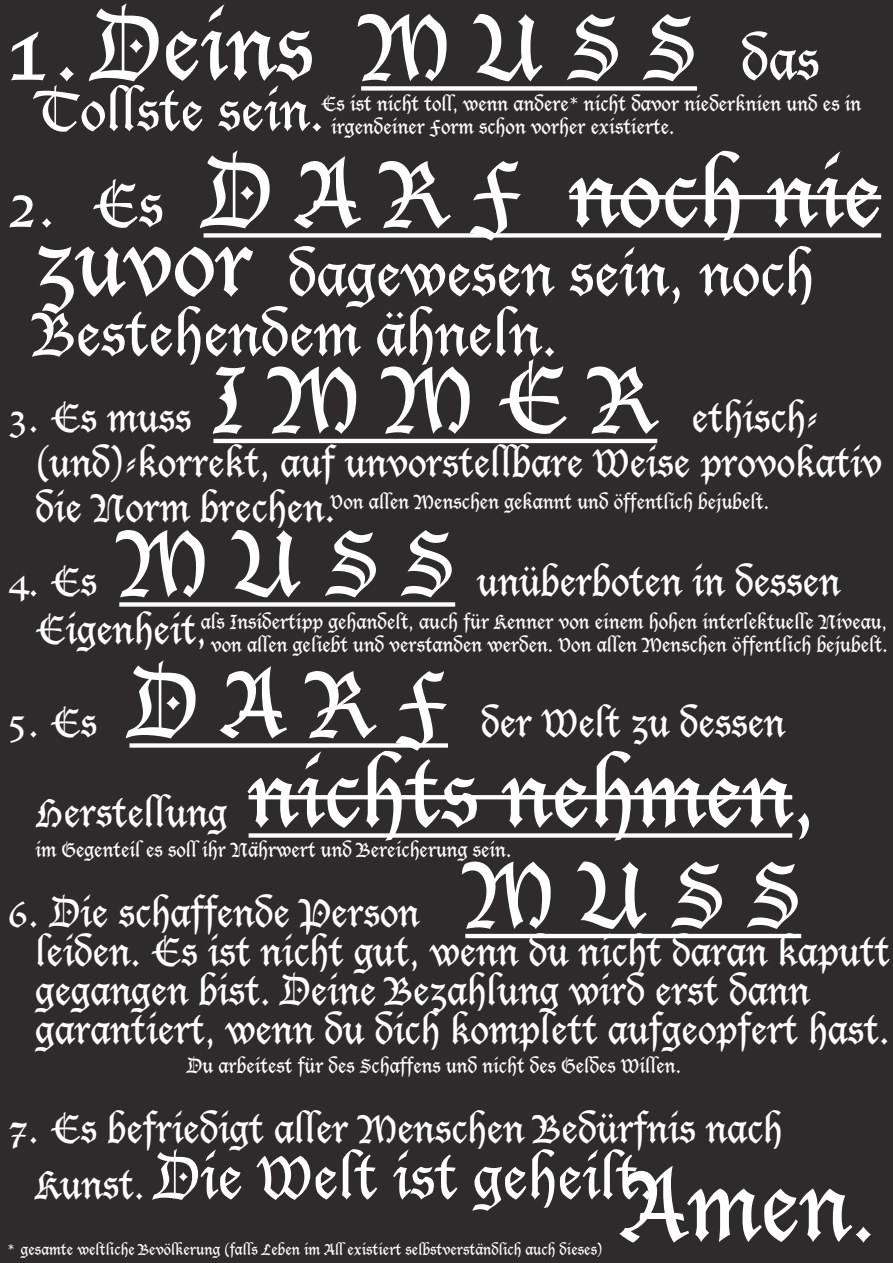
<style>
.page{position:relative;width:893px;height:1263px;background:#2e2b2c}
.page>*{position:absolute;margin:0;border:0;box-sizing:border-box;transform-origin:0 0}
.t1{font:94.5px "Lucida Blackletter";color:#fff}
.t2{font:88.8px "Lucida Blackletter";color:#fff}
.t3{font:58.2px/60px "Lucida Blackletter";color:#fff}
.t4{font:53.55px "Lucida Blackletter";color:#fff}
.t5{font:38.25px/39px "Lucida Blackletter";color:#fff}
.t6{font:37.5px "Lucida Blackletter";color:#fff}
.t7{font:19.5px/22.5px "Lucida Blackletter";color:#fff}
.t8{font:15px "Lucida Blackletter";color:#fffefc}
.s1{font-size:87px}
.s2{font-size:56.55px}
.s3{font-size:53.55px}
.s4{font-size:57px}
.s5{font-size:58.2px}
.s6{font-size:88.8px}
.s7{font-size:37.5px}
.s8{font-size:38.25px}
</style>
<div class="page">
<div style="left:361px;top:86px;width:336px;height:5px;background:#fff"></div>
<div style="left:204px;top:233px;width:677px;height:5px;background:#fff"></div>
<hr style="left:213px;top:439px;width:444px;height:4px;background:#fff">
<div style="left:119px;top:602px;width:336px;height:5px;background:#fff"></div>
<div style="left:129px;top:743px;width:319px;height:5px;background:#fff"></div>
<div style="left:249px;top:833px;width:543px;height:5px;background:#fff"></div>
<hr style="left:465px;top:934px;width:336px;height:4px;background:#fff">
<hr style="left:569px;top:195px;width:312px;height:4px;background:#fff">
<svg style="left:249px;top:795px;width:543px;height:4px;background:#fafafa"></svg>
<h2 class="t2" style="left:9px;top:-5px;width:812px"><span class="s1">1.</span> Deins M U S S <span class="s2">d</span><span class="s3">as</span></h2>
<h3 class="t4" style="left:36px;top:79px;width:290px">Tollste sein.</h3>
<h2 class="t2" style="left:9px;top:142px;width:874px"><span class="s4">2.</span> <span class="s5">Es</span> D A R F noch nie</h2>
<h3 class="t3" style="left:35px;top:244px;width:780px"><span class="s6">zuvor</span> dagewesen sein, noch<br>Bestehendem ähneln.</h3>
<p class="t7" style="left:331px;top:93px;width:532px;text-indent:-10px">Es ist nicht toll, wenn andere* nicht davor niederknien und es in irgendeiner Form schon vorher existierte.</p>
<h3 class="t5" style="left:9px;top:399px;width:650px"><span class="s7">3.</span> Es muss <span class="s6">I M M E R</span></h3>
<h3 class="t5" style="left:36px;top:396px;width:848px;line-height:45px;text-indent:656px">ethisch-(und)-korrekt, auf unvorstellbare Weise provokativ die Norm brechen.</h3>
<h3 class="t5" style="left:35px;top:558px;width:807px;line-height:48px;text-indent:-27px"><span class="s7">4.</span> Es <span class="s6">M U S S</span> unüberboten in dessen<br>Eigenheit,</h3>
<p class="t7" style="left:331px;top:491px;width:440px">Von allen Menschen gekannt und öffentlich bejubelt.</p>
<p class="t7" style="left:201px;top:610px;width:688px;text-align:center">als Insidertipp gehandelt, auch für Kenner von einem hohen interlektuelle Niveau, von allen geliebt und verstanden werden. Von allen Menschen öffentlich bejubelt.</p>
<h3 class="t5" style="left:129px;top:703px;width:657px"><span class="s6">D A R F</span> der Welt zu dessen</h3>
<h3 class="t6" style="left:9px;top:701px;width:90px">5. <span class="s8">Es</span></h3>
<h2 class="t2" style="left:249px;top:742px;width:569px">nichts nehmen,</h2>
<h3 class="t5" style="left:36px;top:894px;width:856px;text-indent:-27px"><span class="s7">6.</span> Die schaffende Person <span class="s6">M U S S </span>leiden. Es ist nicht gut, wenn du nicht daran kaputt gegangen bist. Deine Bezahlung wird erst dann garantiert, wenn du dich komplett aufgeopfert hast.</h3>
<h3 class="t5" style="left:35px;top:793px;width:193px">Herstellung</h3>
<p class="t7" style="left:35px;top:839px;width:477px">im Gegenteil es soll ihr Nährwert und Bereicherung sein.</p>
<p class="t7" style="left:187px;top:1055px;width:495px">Du arbeitest für des Schaffens und nicht des Geldes Willen.</p>
<h3 class="t5" style="left:9px;top:1110px;width:776px"><span class="s7">7.</span> Es befriedigt aller Menschen Bedürfnis nach</h3>
<h3 class="t3" style="left:36px;top:1147px;width:621px"><span class="s8">Kunst.</span> Die Welt ist geheilt.</h3>
<h1 class="t1" style="left:623px;top:1150px;width:254px">Amen.</h1>
<p class="t8" style="left:7px;top:1240px;width:597px">* gesamte weltliche Bevölkerung (falls Leben im All existiert selbstverständlich auch dieses)</p>
</div>
